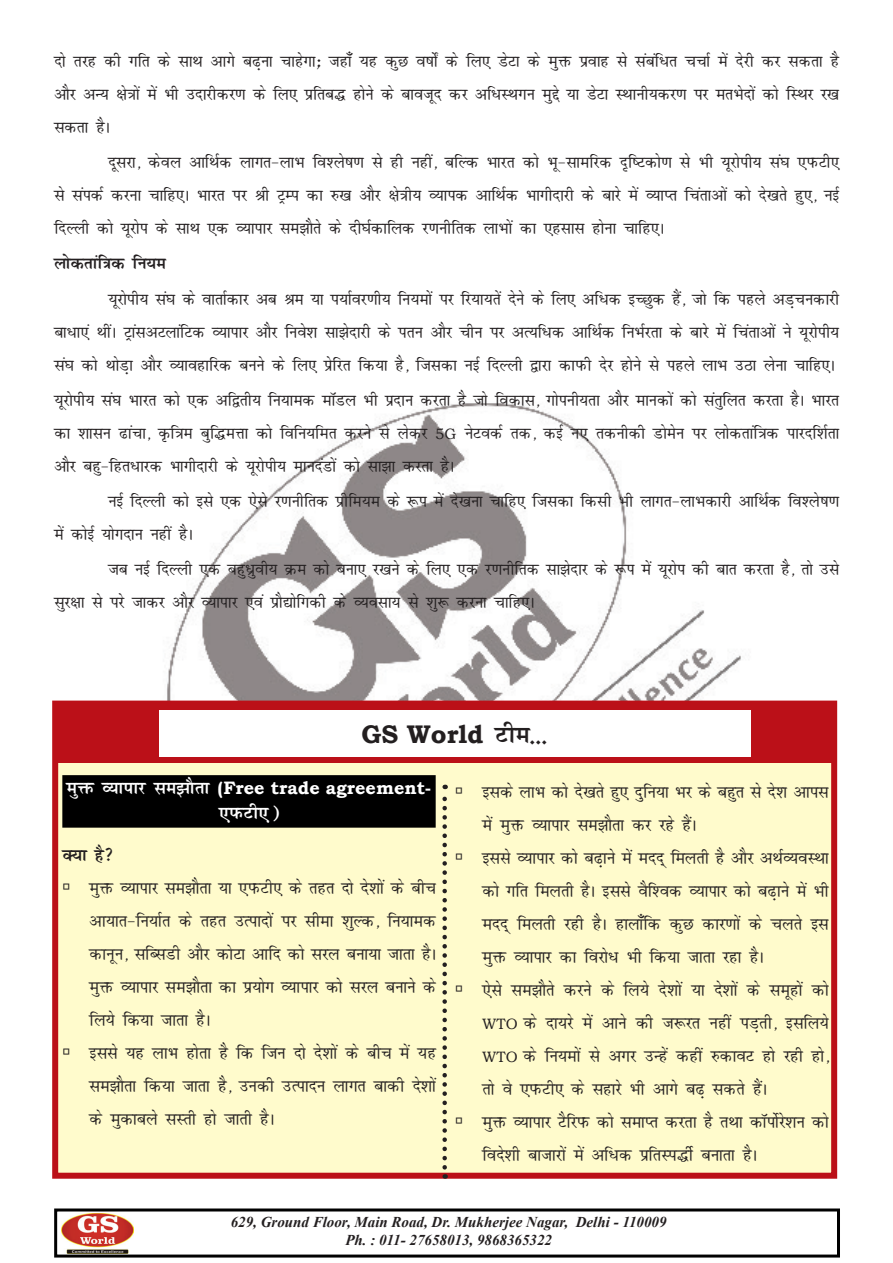
<style>
.page{position:relative;width:893px;height:1263px;background:#fff}
.page>*{position:absolute;margin:0;border:0;box-sizing:border-box;transform-origin:0 0}
.t1{font:700 25.5px "Bookman Old Style";color:#231f20}
.t2{font:700 21px "Walkman Chanakya 905";color:#fff}
.t3{font:20.25px/33px "Walkman Chanakya 905 Normal";color:#231f20}
.t4{font:700 20.25px "Walkman Chanakya 905";color:#231f20}
.t5{font:19.5px/33px "Walkman Chanakya 905 Normal";color:#231f20;text-align:justify}
.t6{font:700 19.5px "Walkman Chanakya 905";color:#231f20}
.t7{font:700 18px "Bookman Old Style";color:#fff}
.t8{font:italic 700 15px/18px "Times New Roman";color:#231f20;text-align:center}
.s1{font-family:"Bookman Old Style";font-size:15px}
.s2{font-family:"W C 905 BOLDA";font-weight:400;font-size:28.5px}
.s3{font-family:"Walkman Chanakya 905";font-size:21px}
</style>
<div class="page">
<div style="left:54px;top:1208px;width:786px;height:49px;border:3px solid #000"></div>
<img style="left:167px;top:403px;width:574px;height:297px">
<img style="left:62px;top:1213px;width:71px;height:40px">
<div style="left:52px;top:700px;width:785px;height:479px;background:#fffbcc;border:6px solid #bb1018"></div>
<svg style="left:442px;top:785px;width:5px;height:382px"></svg>
<div style="left:62px;top:775px;width:374px;height:53px;background:#000"></div>
<div style="left:58px;top:702px;width:774px;height:60px;background:#bb1018"></div>
<div style="left:159px;top:710px;width:591px;height:46px;background:#fff"></div>
<p class="t5" style="left:54px;top:46px;width:786px">nks rjg dh xfr ds lkFk vkxs c&lt;+uk pkgsxk_ tgk¡ ;g dqN o"kks± ds fy, MsVk ds eqÙkQ çokg ls lacaf/r ppkZ esa nsjh dj ldrk gS vkSj vU; {ks=kksa esa Hkh mnkjhdj.k ds fy, çfrc¼ gksus ds ckotwn dj vf/LFkxu eqís ;k MsVk LFkkuh;dj.k ij erHksnksa dks fLFkj j• ldrk gSA</p>
<p class="t5" style="left:54px;top:147px;width:788px;text-indent:54px">nwljk] dsoy vkfFkZd ykxr&amp;ykHk fo'ys"k.k ls gh ugha] cfYd Hkkjr dks Hkw&amp;lkefjd n`f"Vdks.k ls Hkh ;wjksih; la?k ,iQVh, ls laidZ djuk pkfg,A Hkkjr ij Jh VªEi dk #• vkSj {ks=kh; O;kid vkfFkZd Hkkxhnkjh ds ckjs esa O;kIr fparkvksa dks ns•rs gq,] ubZ fnYyh dks ;wjksi ds lkFk ,d O;kikj le&gt;kSrs ds nh?kZdkfyd j.kuhfrd ykHkksa dk ,glkl gksuk pkfg,A</p>
<p class="t6" style="left:54px;top:252px;width:113px">yksdrkaf=kd fu;e</p>
<p class="t5" style="left:54px;top:283px;width:786px;text-indent:54px">;wjksih; la?k ds okrkZdkj vc Je ;k i;kZoj.kh; fu;eksa ij fj;k;rsa nsus ds fy, vf/d bPNqd gSa] tks fd igys vM+pudkjh ck/k,a FkhaA VªkalvVykafVd O;kikj vkSj fuos'k lk&gt;snkjh ds iru vkSj phu ij vR;f/d vkfFkZd fuHkZjrk ds ckjs esa fparkvksa us ;wjksih; la?k dks FkksM+k vkSj O;kogkfjd cuus ds fy, çsfjr fd;k gS] ftldk ubZ fnYyh }kjk dkiQh nsj gksus ls igys ykHk mBk ysuk pkfg,A</p>
<p class="t5" style="left:54px;top:385px;width:786px">;wjksih; la?k Hkkjr dks ,d vf}rh; fu;ked ekWMy Hkh çnku djrk gS tks fodkl] xksiuh;rk vkSj ekudksa dks larqfyr djrk gSA Hkkjr dk 'kklu &lt;kapk] Ñf=ke cqf¼eÙkk dks fofu;fer djus ls ysdj <span class="s1">5G</span> usVodZ rd] dbZ u, rduhdh Mksesu ij yksdrkaf=kd ikjnf'kZrk vkSj cgq&amp;fgr/kjd Hkkxhnkjh ds ;wjksih; ekunaMksa dks lk&gt;k djrk gSA</p>
<p class="t5" style="left:54px;top:486px;width:786px;text-indent:54px">ubZ fnYyh dks bls ,d ,sls j.kuhfrd çhfe;e ds :i esa ns•uk pkfg, ftldk fdlh Hkh ykxr&amp;ykHkdkjh vkfFkZd fo'ys"k.k esa dksbZ ;ksxnku ugha gSA</p>
<p class="t5" style="left:54px;top:554px;width:786px;text-indent:54px">tc ubZ fnYyh ,d cgqèkzqoh; Øe dks cuk, j•us ds fy, ,d j.kuhfrd lk&gt;snkj ds :i esa ;wjksi dh ckr djrk gS] rks mls lqj{kk ls ijs tkdj vkSj O;kikj ,oa çkS|ksfxdh ds O;olk; ls 'kq: djuk pkfg,A</p>
<h1 class="t1" style="left:362px;top:715px;width:187px">GS World <span class="s2">Vhe---</span></h1>
<p class="t7" style="left:67px;top:775px;width:366px"><span class="s3">eqÙkQ O;kikj le&gt;kSrk</span> (Free trade agreement-</p>
<p class="t2" style="left:219px;top:800px;width:61px">,iQVh,)</p>
<p class="t4" style="left:62px;top:843px;width:51px">D;k gS\</p>
<p class="t3" style="left:89px;top:873px;width:349px">eqÙkQ O;kikj le&gt;kSrk ;k ,iQVh, ds rgr nks ns'kksa ds chp vk;kr&amp;fu;kZr ds rgr mRiknksa ij lhek 'kqYd] fu;ked dkuwu] lfClMh vkSj dksVk vkfn dks ljy cuk;k tkrk gSA eqÙkQ O;kikj le&gt;kSrk dk ç;ksx O;kikj dks ljy cukus ds fy;s fd;k tkrk gSA<br>blls ;g ykHk gksrk gS fd ftu nks ns'kksa ds chp esa ;g le&gt;kSrk fd;k tkrk gS] mudh mRiknu ykxr ckdh ns'kksa ds eqdkcys lLrh gks tkrh gSA</p>
<p class="t3" style="left:482px;top:776px;width:348px">blds ykHk dks ns•rs gq, nqfu;k Hkj ds cgqr ls ns'k vkil esa eqÙkQ O;kikj le&gt;kSrk dj jgs gSaA<br>blls O;kikj dks c&lt;+kus esa enn~feyrh gS vkSj vFkZO;oLFkk dks xfr feyrh gSA blls oSf'od O;kikj dks c&lt;+kus esa Hkh enn~ feyrh jgh gSA gkyk¡fd dqN dkj.kksa ds pyrs bl eqÙkQ O;kikj dk fojks/ Hkh fd;k tkrk jgk gSA<br>,sls le&gt;kSrs djus ds fy;s ns'kksa ;k ns'kksa ds lewgksa dks <span class="s1">WTO</span> ds nk;js esa vkus dh t:jr ugha iM+rh] blfy;s <span class="s1">WTO</span> ds fu;eksa ls vxj mUgsa dgha #dkoV gks jgh gks] rks os ,iQVh, ds lgkjs Hkh vkxs c&lt;+ ldrs gSaA<br>eqÙkQ O;kikj VSfjiQ dks lekIr djrk gS rFkk dkWikZsjs'ku dks fons'kh cktkjksa esa vf/d çfrLi¼hZ cukrk gSA</p>
<p class="t8" style="left:231px;top:1212px;width:437px">629, Ground Floor, Main Road, Dr. Mukherjee Nagar, Delhi - 110009<br>Ph. : 011- 27658013, 9868365322</p>
</div>
